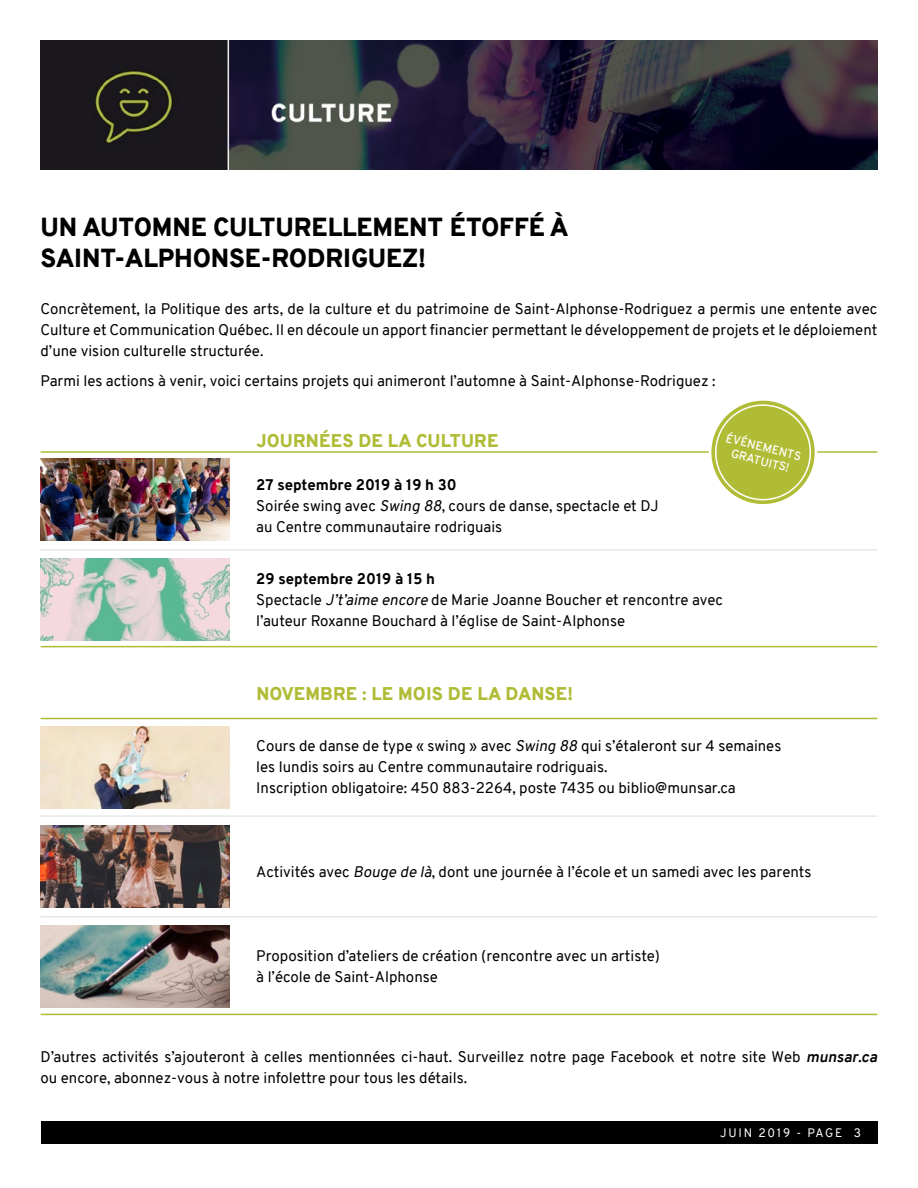
<style>
.page{position:relative;width:918px;height:1188px;background:#fff}
.page>*{position:absolute;margin:0;border:0;box-sizing:border-box;transform-origin:0 0}
.t1{font:900 25.5px/30.6px "Overpass";letter-spacing:-.005em;color:#000}
.t2{font:900 18px "Overpass";letter-spacing:.01em;color:#b0bc36}
.t3{font:15px/21px "Overpass";color:#000}
.t4{font:12px "Overpass";letter-spacing:.14em;color:#fff}
.t5{font:600 11.7px/14.1px "Overpass";color:#fff;text-align:center}
.s1{font-weight:800}
.s2{font-style:italic}
.s3{font-weight:700;font-style:italic}
</style>
<div class="page">
<div style="left:41px;top:1121px;width:837px;height:23px;background:#000"></div>
<img style="left:40px;top:40px;width:838px;height:129px">
<img style="left:40px;top:459px;width:189px;height:82px">
<img style="left:40px;top:726px;width:189px;height:82px">
<img style="left:40px;top:558px;width:189px;height:82px">
<img style="left:40px;top:826px;width:189px;height:82px">
<img style="left:40px;top:925px;width:189px;height:82px">
<hr style="left:41px;top:451px;width:836px;height:2px;background:#b0bc36">
<hr style="left:41px;top:549px;width:836px;height:2px;background:#e6e7e8">
<hr style="left:40px;top:815px;width:837px;height:2px;background:#e6e7e8">
<hr style="left:41px;top:916px;width:836px;height:2px;background:#e6e7e8">
<hr style="left:41px;top:646px;width:836px;height:1px;background:#b0bc36">
<hr style="left:41px;top:1014px;width:836px;height:1px;background:#b0bc36">
<hr style="left:41px;top:718px;width:836px;height:1px;background:#b0bc36">
<svg style="left:701px;top:400px;width:124px;height:105px"></svg>
<h1 class="t1" style="left:41px;top:212px;width:525px">UN AUTOMNE CULTURELLEMENT ÉTOFFÉ À<br>SAI NT-ALPHONSE-RODRIGUEZ!</h1>
<p class="t3" style="left:40px;top:298px;width:838px;text-align:justify">Concrètement, la Politique des arts, de la culture et du patrimoine de Saint-Alphonse-Rodriguez a permis une entente avec Culture et Communication Québec. Il en découle un apport financier permettant le développement de projets et le déploiement d’une vision culturelle structurée.</p>
<p class="t3" style="left:41px;top:370px;width:676px">Parmi les actions à venir, voici certains projets qui animeront l’automne à Saint-Alphonse-Rodriguez :</p>
<p class="t2" style="left:256px;top:428px;width:244px">JOURNÉES DE LA CULTURE</p>
<p class="t3" style="left:256px;top:474px;width:393px"><span class="s1">27 septembre 2019 à 19 h 30<br></span>Soirée swing avec <span class="s2">Swing 88</span>, cours de danse, spectacle et DJ au Centre communautaire rodriguais</p>
<p class="t3" style="left:256px;top:569px;width:468px"><span class="s1">29 septembre 2019 à 15 h<br></span>Spectacle <span class="s2">J’t’aime encore</span> de M arie Joanne Boucher et rencontre avec l’auteur Roxanne Bouchard à l’église de Saint-Alphonse</p>
<p class="t5" style="left:728px;top:431px;width:78px;rotate:14deg">Événements gratuits!</p>
<p class="t2" style="left:256px;top:681px;width:318px">NOVEMBRE : LE MOIS DE LA DANSE!</p>
<p class="t3" style="left:256px;top:736px;width:527px">Cours de danse de type « swing » avec <span class="s2">Swing 88</span> qui s’étaleront sur 4 semaines les lundis soirs au Centre communautaire rodriguais.<br>I nscription obligatoire: 450 883-2264, poste 7435 ou biblio@munsar.ca</p>
<p class="t3" style="left:256px;top:861px;width:557px">Activités avec <span class="s2">Bouge de là</span>, dont une journée à l’école et un samedi avec les parents</p>
<p class="t3" style="left:256px;top:945px;width:405px">Proposition d’ateliers de création (rencontre avec un artiste) à l’école de Saint-Alphonse</p>
<p class="t3" style="left:41px;top:1046px;width:842px">D’autres activités s’ajouteront à celles mentionnées ci-haut. Surveillez notre page Facebook et notre site Web <span class="s3">munsar.ca </span>ou encore, abonnez-vous à notre infolettre pour tous les détails.</p>
<p class="t4" style="left:720px;top:1124px;width:143px">juin 2019 - Page 3</p>
</div>
